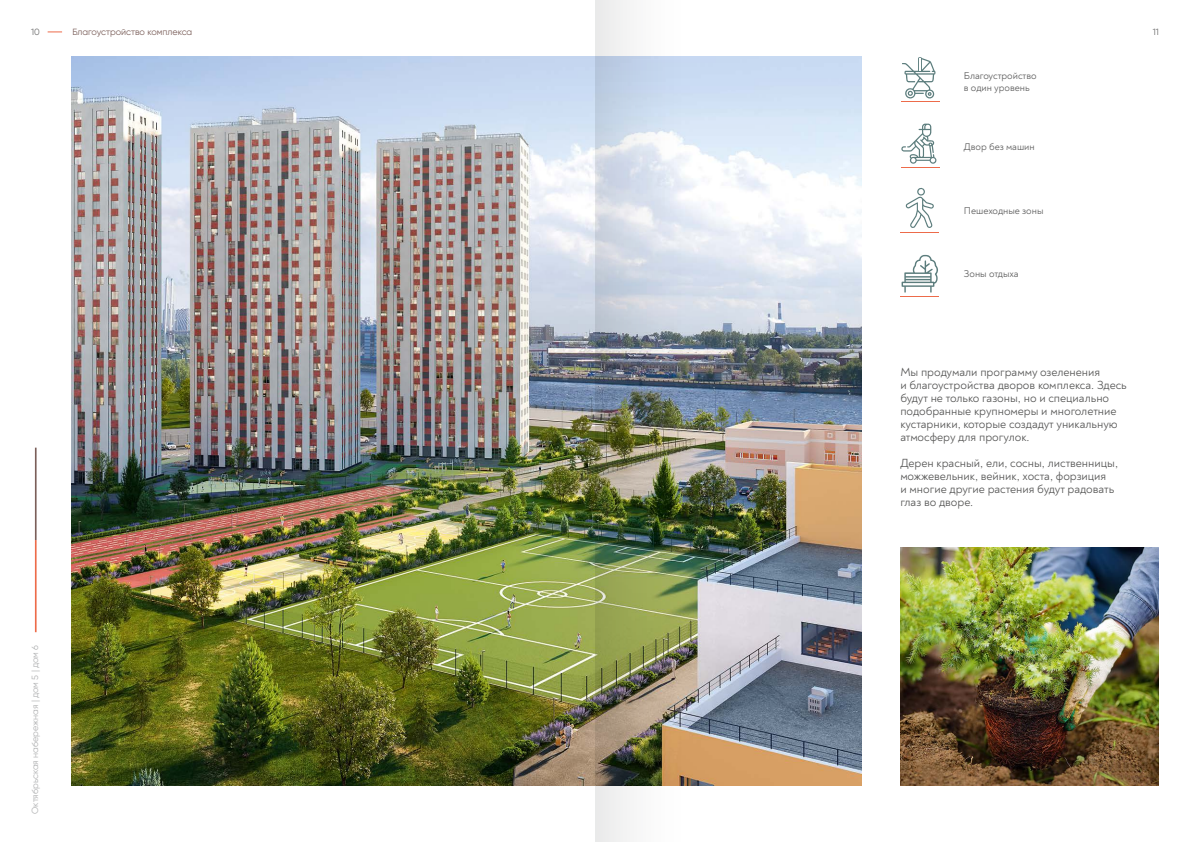
<style>
.page{position:relative;width:1191px;height:842px;background:#fff}
.page>*{position:absolute;margin:0;border:0;box-sizing:border-box;transform-origin:0 0}
.t1{font:12px/13px "Noah";color:#565655}
.t2{font:10px/12px "Noah";color:#5c5c5c}
.t3{font:9px "Gilroy";color:#b1b2b3}
.t4{font:9px "Gilroy";color:#7b5f5a}
.t5{font:9px "Gilroy";color:#6e6e6e}
</style>
<div class="page">
<img style="left:71px;top:57px;width:790px;height:728px">
<img style="left:900px;top:547px;width:258px;height:238px">
<svg style="left:901px;top:124px;width:35px;height:40px"></svg>
<svg style="left:902px;top:57px;width:33px;height:41px"></svg>
<svg style="left:905px;top:187px;width:28px;height:41px"></svg>
<hr style="left:900px;top:232px;width:38px;height:1px;background:#ed6b4a">
<hr style="left:901px;top:167px;width:38px;height:1px;background:#ed6b4a">
<hr style="left:901px;top:101px;width:38px;height:1px;background:#ed6b4a">
<svg style="left:901px;top:255px;width:37px;height:37px"></svg>
<hr style="left:900px;top:296px;width:38px;height:1px;background:#ed6b4a">
<svg style="left:48px;top:32px;width:14px;height:1px"></svg>
<hr style="left:35px;top:540px;width:2px;height:92px;background:#ed6b4a">
<hr style="left:35px;top:448px;width:2px;height:92px;background:#7b5f5a">
<img style="left:595px;top:0;width:89px;height:842px">
<p class="t5" style="left:31px;top:26px;width:10px">10</p>
<p class="t5" style="left:1152px;top:26px;width:8px">11</p>
<p class="t4" style="left:72px;top:26px;width:121px">Благоустройство комплекса</p>
<p class="t2" style="left:964px;top:70px;width:74px">Благоустройство в один уровень</p>
<p class="t2" style="left:964px;top:141px;width:72px">Двор без машин</p>
<p class="t2" style="left:964px;top:205px;width:81px">Пешеходные зоны</p>
<p class="t2" style="left:964px;top:268px;width:56px">Зоны отдыха</p>
<p class="t3" style="left:30px;top:814px;width:171px;rotate:-90deg">Октябрьская набережная | дом 5 | дом 6</p>
<p class="t1" style="left:900px;top:366px;width:228px">Мы продумали программу озеленения<br>и благоустройства дворов комплекса. Здесь будут не только газоны, но и специально подобранные крупномеры и многолетние кустарники, которые создадут уникальную атмосферу для прогулок.</p>
<p class="t1" style="left:900px;top:457px;width:219px">Дерен красный, ели, сосны, лиственницы, можжевельник, вейник, хоста, форзиция<br>и многие другие растения будут радовать глаз во дворе.</p>
</div>
